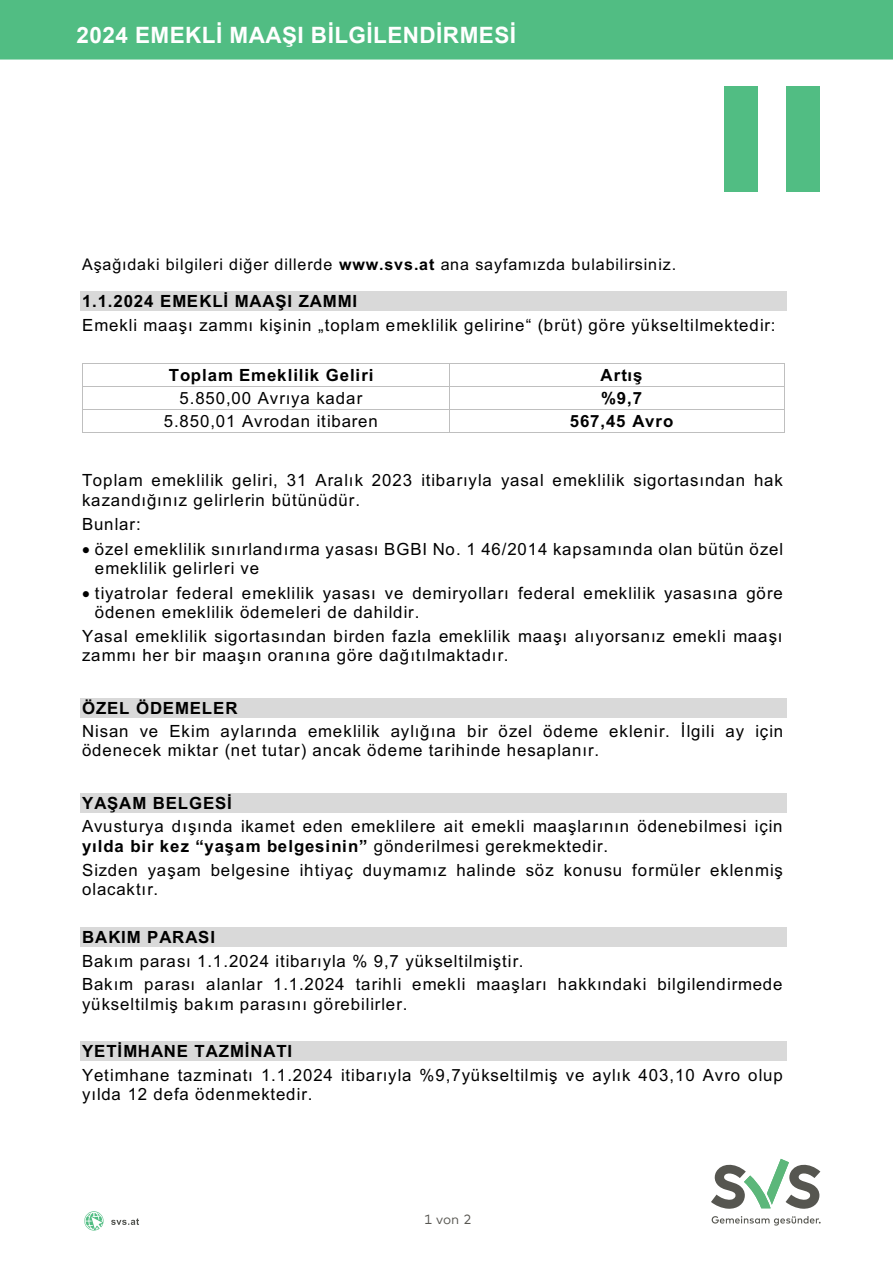
<style>
.page{position:relative;width:893px;height:1263px;background:#fff}
.page>*{position:absolute;margin:0;border:0;box-sizing:border-box;transform-origin:0 0}
.t1{font:700 22.5px "Arial";letter-spacing:.02em;color:#fff}
.t2{font:16.8px/19.4px "Arial";letter-spacing:.05em;color:#000}
.t3{font:700 16.8px "Arial";letter-spacing:.05em;color:#000}
.t4{font:16.05px "Arial";letter-spacing:.055em;color:#000}
.t5{font:13.5px "Mark Offc Pro";color:#585752}
.s1{font-weight:700}
</style>
<div class="page">
<div style="left:0;top:0;width:893px;height:60px;background:#51bd83"></div>
<svg style="left:711px;top:1159px;width:109px;height:50px"></svg>
<svg style="left:712px;top:1216px;width:109px;height:9px"></svg>
<svg style="left:111px;top:1218px;width:28px;height:7px"></svg>
<svg style="left:84px;top:1211px;width:20px;height:19px"></svg>
<div style="left:80px;top:292px;width:706px;height:19px;background:#d9d9d9"></div>
<hr style="left:83px;top:363px;width:366px;height:1px;background:#bfbfbf">
<hr style="left:449px;top:363px;width:335px;height:1px;background:#bfbfbf">
<hr style="left:83px;top:386px;width:366px;height:1px;background:#bfbfbf">
<hr style="left:449px;top:386px;width:335px;height:1px;background:#bfbfbf">
<hr style="left:83px;top:409px;width:366px;height:1px;background:#bfbfbf">
<hr style="left:449px;top:409px;width:335px;height:1px;background:#bfbfbf">
<svg style="left:82px;top:363px;width:1px;height:70px"></svg>
<hr style="left:83px;top:432px;width:366px;height:1px;background:#bfbfbf">
<svg style="left:449px;top:364px;width:1px;height:68px"></svg>
<hr style="left:449px;top:432px;width:335px;height:1px;background:#bfbfbf">
<svg style="left:784px;top:363px;width:1px;height:70px"></svg>
<div style="left:80px;top:698px;width:706px;height:19px;background:#d9d9d9"></div>
<div style="left:80px;top:793px;width:706px;height:19px;background:#d9d9d9"></div>
<div style="left:80px;top:927px;width:706px;height:19px;background:#d9d9d9"></div>
<div style="left:80px;top:1041px;width:706px;height:20px;background:#d9d9d9"></div>
<div style="left:786px;top:86px;width:34px;height:105px;background:#51bd83"></div>
<div style="left:724px;top:86px;width:34px;height:105px;background:#51bd83"></div>
<h1 class="t1" style="left:77px;top:20px;width:441px">2024 EMEKLİ MAAŞI BİLGİLENDİRMESİ</h1>
<p class="t4" style="left:82px;top:253px;width:596px">Aşağıdaki bilgileri diğer dillerde <span class="s1">www.svs.at</span> ana sayfamızda bulabilirsiniz.</p>
<p class="t3" style="left:82px;top:290px;width:277px">1.1.2024 EMEKLİ MAAŞI ZAMMI</p>
<p class="t2" style="left:82px;top:315px;width:695px">Emekli maaşı zammı kişinin „toplam emeklilik gelirine“ (brüt) göre yükseltilmektedir:</p>
<p class="t3" style="left:169px;top:363px;width:206px">Toplam Emeklilik Geliri</p>
<p class="t3" style="left:600px;top:363px;width:43px">Artış</p>
<p class="t2" style="left:180px;top:388px;width:184px">5.850,00 Avrıya kadar</p>
<p class="t3" style="left:601px;top:386px;width:42px">%9,7</p>
<p class="t2" style="left:164px;top:412px;width:215px">5.850,01 Avrodan itibaren</p>
<p class="t3" style="left:570px;top:409px;width:105px">567,45 Avro</p>
<p class="t2" style="left:82px;top:470px;width:702px">Toplam emeklilik geliri, 31 Aralık 2023 itibarıyla yasal emeklilik sigortasından hak kazandığınız gelirlerin bütünüdür.</p>
<p class="t2" style="left:82px;top:514px;width:60px">Bunlar:</p>
<p class="t2" style="left:95px;top:539px;width:690px;text-indent:-13px">• özel emeklilik sınırlandırma yasası BGBI No. 1 46/2014 kapsamında olan bütün özel emeklilik gelirleri ve</p>
<p class="t2" style="left:95px;top:583px;width:689px;text-indent:-13px">• tiyatrolar federal emeklilik yasası ve demiryolları federal emeklilik yasasına göre ödenen emeklilik ödemeleri de dahildir.</p>
<p class="t2" style="left:82px;top:626px;width:702px">Yasal emeklilik sigortasından birden fazla emeklilik maaşı alıyorsanız emekli maaşı zammı her bir maaşın oranına göre dağıtılmaktadır.</p>
<p class="t3" style="left:82px;top:696px;width:157px">ÖZEL ÖDEMELER</p>
<p class="t2" style="left:82px;top:721px;width:703px">Nisan ve Ekim aylarında emeklilik aylığına bir özel ödeme eklenir. İlgili ay için ödenecek miktar (net tutar) ancak ödeme tarihinde hesaplanır.</p>
<p class="t3" style="left:82px;top:791px;width:151px">YAŞAM BELGESİ</p>
<p class="t2" style="left:82px;top:817px;width:702px">Avusturya dışında ikamet eden emeklilere ait emekli maaşlarının ödenebilmesi için <span class="s1">yılda bir kez “yaşam belgesinin”</span> gönderilmesi gerekmektedir.</p>
<p class="t2" style="left:82px;top:860px;width:702px">Sizden yaşam belgesine ihtiyaç duymamız halinde söz konusu formüler eklenmiş olacaktır.</p>
<p class="t3" style="left:82px;top:925px;width:134px">BAKIM PARASI</p>
<p class="t2" style="left:82px;top:949px;width:702px;line-height:23.7px">Bakım parası 1.1.2024 itibarıyla % 9,7 yükseltilmiştir.<br>Bakım parası alanlar 1.1.2024 tarihli emekli maaşları hakkındaki bilgilendirmede</p>
<p class="t2" style="left:82px;top:994px;width:327px">yükseltilmiş bakım parasını görebilirler.</p>
<p class="t3" style="left:82px;top:1039px;width:212px">YETİMHANE TAZMİNATI</p>
<p class="t2" style="left:82px;top:1065px;width:702px">Yetimhane tazminatı 1.1.2024 itibarıyla %9,7yükseltilmiş ve aylık 403,10 Avro olup yılda 12 defa ödenmektedir.</p>
<p class="t5" style="left:424px;top:1209px;width:49px">1 von 2</p>
</div>
